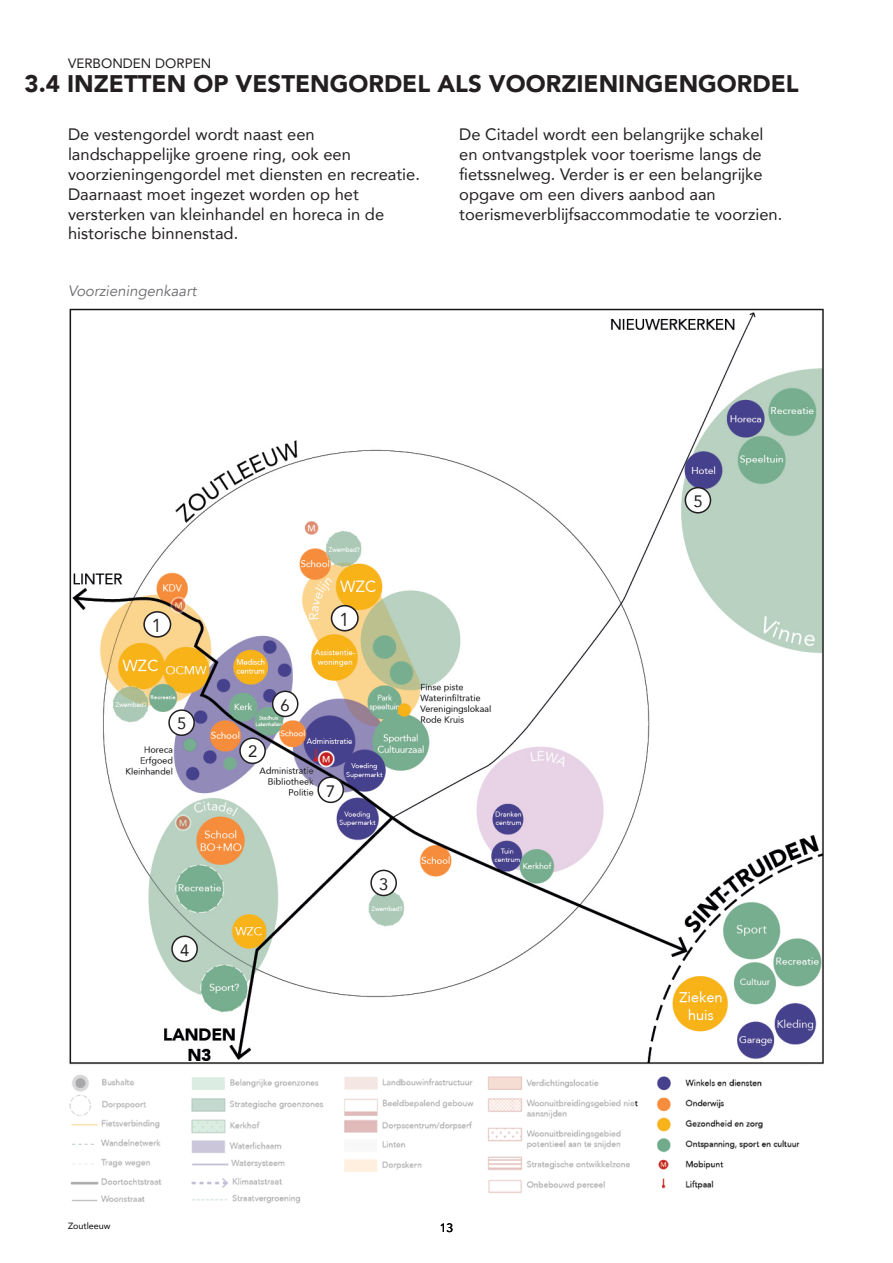
<style>
.page{position:relative;width:893px;height:1263px;background:#fff}
.page>*{position:absolute;margin:0;border:0;box-sizing:border-box;transform-origin:0 0}
.TITEL{font:900 24px "Avenir";color:#231f20}
.t1{font:18.75px "Avenir";color:#231f20}
.TEKST_groot{font:16.5px/19.8px "Avenir";color:#231f20}
.KAARTSUBTEKST{font:italic 15px "Avenir";color:#6c6d70}
.BLADWIJZERS{font:13.5px "Avenir";color:#231f20}
.TEKST_groot-2{font:12px "Avenir";color:#040503}
.TEKST_groot-3{font:9px "Avenir";color:#040503}
</style>
<div class="page">
<img style="left:635px;top:1076px;width:165px;height:114px">
<img style="left:69px;top:308px;width:755px;height:757px">
<div style="left:144px;top:612px;width:27px;height:25px;background:#fff;border-radius:50%"></div>
<div style="left:143px;top:611px;width:28px;height:27px;border:2px solid #231f20;border-radius:50%"></div>
<div style="left:332px;top:606px;width:26px;height:25px;background:#fff;border-radius:50%"></div>
<div style="left:331px;top:605px;width:28px;height:26px;border:2px solid #231f20;border-radius:50%"></div>
<div style="left:240px;top:738px;width:25px;height:25px;background:#fff;border-radius:50%"></div>
<div style="left:239px;top:737px;width:27px;height:27px;border:2px solid #231f20;border-radius:50%"></div>
<div style="left:371px;top:870px;width:25px;height:25px;background:#fff;border-radius:50%"></div>
<div style="left:370px;top:870px;width:27px;height:26px;border:2px solid #231f20;border-radius:50%"></div>
<div style="left:172px;top:936px;width:25px;height:25px;background:#fff;border-radius:50%"></div>
<div style="left:171px;top:935px;width:27px;height:27px;border:2px solid #231f20;border-radius:50%"></div>
<div style="left:685px;top:488px;width:25px;height:25px;background:#fff;border-radius:50%"></div>
<div style="left:685px;top:487px;width:26px;height:26px;border:2px solid #231f20;border-radius:50%"></div>
<div style="left:169px;top:710px;width:25px;height:25px;background:#fff;border-radius:50%"></div>
<div style="left:168px;top:709px;width:27px;height:27px;border:2px solid #231f20;border-radius:50%"></div>
<div style="left:273px;top:691px;width:25px;height:25px;background:#fff;border-radius:50%"></div>
<div style="left:272px;top:690px;width:26px;height:27px;border:2px solid #231f20;border-radius:50%"></div>
<div style="left:318px;top:777px;width:25px;height:25px;background:#fff;border-radius:50%"></div>
<div style="left:317px;top:776px;width:27px;height:27px;border:2px solid #231f20;border-radius:50%"></div>
<p class="BLADWIJZERS" style="left:68px;top:53px;width:145px">VERBONDEN DORPEN</p>
<p class="TITEL" style="left:25px;top:63px;width:776px">3.4 INZETTEN OP VESTENGORDEL ALS VOORZIENINGENGORDEL</p>
<p class="TEKST_groot" style="left:459px;top:124px;width:325px">De Citadel wordt een belangrijke schakel en ontvangstplek voor toerisme langs de fietssnelweg. Verder is er een belangrijke opgave om een divers aanbod aan toerismeverblijfsaccommodatie te voorzien.</p>
<p class="TEKST_groot" style="left:68px;top:124px;width:353px">De vestengordel wordt naast een landschappelijke groene ring, ook een voorzieningengordel met diensten en recreatie.<br>Daarnaast moet ingezet worden op het versterken van kleinhandel en horeca in de historische binnenstad.</p>
<p class="KAARTSUBTEKST" style="left:68px;top:282px;width:130px">Voorzieningenkaart</p>
<p class="t1" style="left:152px;top:615px;width:12px">1</p>
<p class="t1" style="left:339px;top:608px;width:12px">1</p>
<p class="TEKST_groot" style="left:177px;top:713px;width:11px">5</p>
<p class="TEKST_groot" style="left:180px;top:939px;width:11px">4</p>
<p class="TEKST_groot" style="left:248px;top:741px;width:11px">2</p>
<p class="TEKST_groot" style="left:281px;top:694px;width:11px">6</p>
<p class="TEKST_groot" style="left:326px;top:780px;width:11px">7</p>
<p class="TEKST_groot" style="left:379px;top:873px;width:11px">3</p>
<p class="TEKST_groot-3" style="left:68px;top:1219px;width:44px">Zoutleeuw</p>
<p class="TEKST_groot-2" style="left:440px;top:1219px;width:15px">13</p>
<p class="TEKST_groot" style="left:693px;top:491px;width:11px">5</p>
</div>
